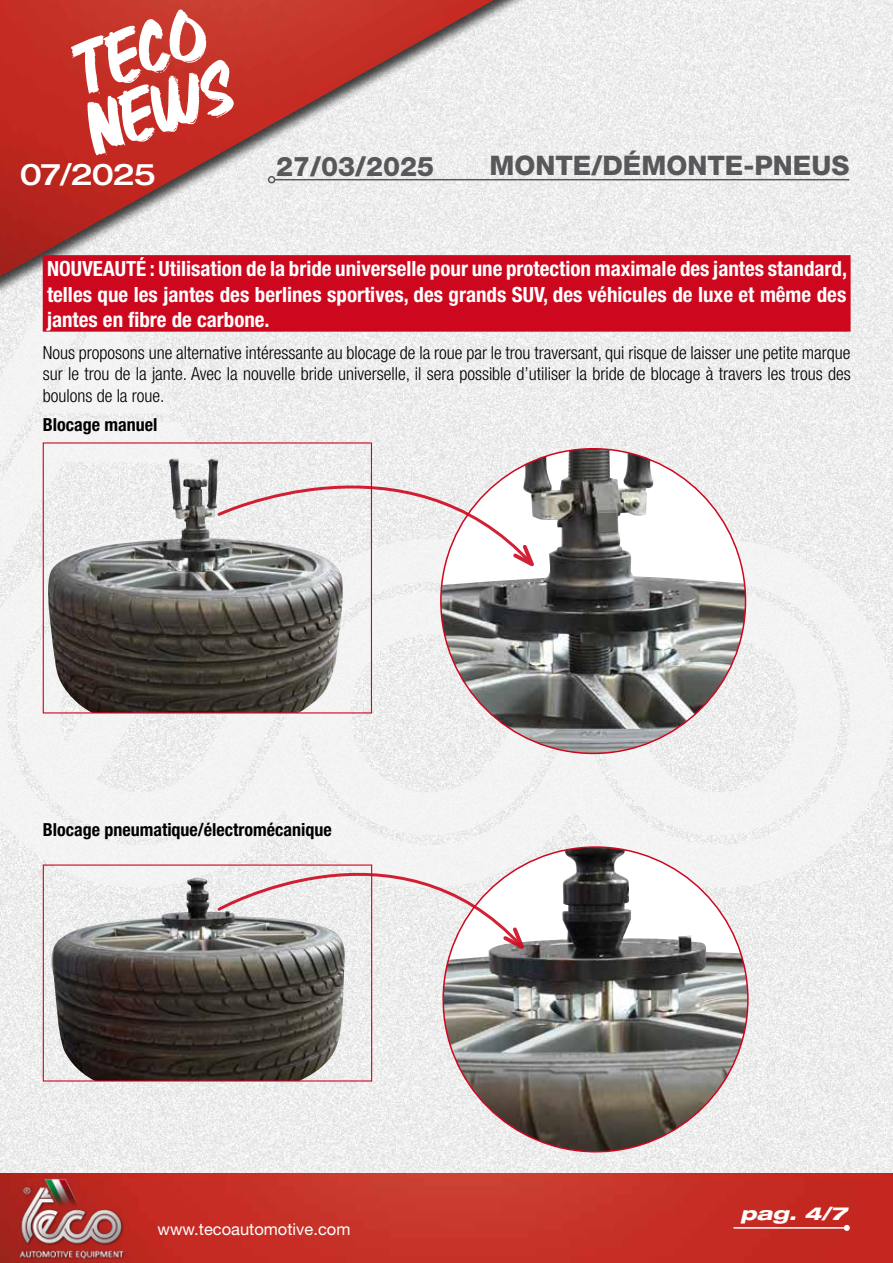
<style>
.page{position:relative;width:893px;height:1263px;background:#fff}
.page>*{position:absolute;margin:0;border:0;box-sizing:border-box;transform-origin:0 0}
.t1{font:500 expanded 30px "Helvetica Neue LT Std";letter-spacing:-.04em;color:#fff}
.t2{font:800 27px "Helvetica Neue LT Std";color:#58585a}
.t3{font:700 condensed 21px/25.2px "Helvetica Neue LT Std";color:#fff;text-align:justify}
.t4{font:300 condensed 18px/21.6px "Helvetica Neue LT Std";color:#000;text-align:justify}
.t5{font:700 condensed 18px "Helvetica Neue LT Std";color:#000}
.t6{font:italic 800 expanded 18px "Helvetica Neue LT Std";color:#fff;scale:1.09 1}
.t7{font:16.5px "Helvetica Neue LT Std";color:#fff}
</style>
<div class="page">
<img style="left:0;top:888px;width:893px;height:285px">
<svg style="left:0;top:415px;width:893px;height:473px;fill:#f2f2f2"></svg>
<img style="left:0;top:1173px;width:893px;height:90px">
<img style="left:18px;top:1176px;width:155px;height:83px">
<hr style="left:733px;top:1227px;width:114px;height:2px;background:#fff">
<svg style="left:844px;top:1225px;width:6px;height:6px"></svg>
<div style="left:0;top:0;width:893px;height:415px;background:#000;opacity:.75"></div>
<img style="left:0;top:0;width:893px;height:401px">
<hr style="left:275px;top:179px;width:574px;height:1px;background:#58585a">
<div style="left:268px;top:176px;width:7px;height:7px;border:2px solid #58585a;border-radius:50%"></div>
<svg style="left:70px;top:9px;width:164px;height:146px"></svg>
<img style="left:46px;top:458px;width:299px;height:253px">
<div style="left:43px;top:442px;width:329px;height:271px;border:1px solid #cd071e"></div>
<img style="left:46px;top:878px;width:299px;height:201px">
<div style="left:43px;top:864px;width:329px;height:217px;border:1px solid #cd071e"></div>
<img style="left:441px;top:449px;width:304px;height:304px">
<img style="left:443px;top:847px;width:305px;height:305px">
<svg style="left:216px;top:471px;width:324px;height:99px"></svg>
<svg style="left:216px;top:858px;width:314px;height:95px"></svg>
<div style="left:43px;top:255px;width:808px;height:77px;background:#cd071e"></div>
<h1 class="t1" style="left:20px;top:155px;width:137px">07/2025</h1>
<h2 class="t2" style="left:276px;top:150px;width:160px">27/03/2025</h2>
<h2 class="t2" style="left:489px;top:149px;width:361px">MONTE/DÉMONTE-PNEUS</h2>
<p class="t3" style="left:47px;top:256px;width:802px">NOUVEAUTÉ : Utilisation de la bride universelle pour une protection maximale des jantes standard, telles que les jantes des berlines sportives, des grands SUV, des véhicules de luxe et même des jantes en fibre de carbone.</p>
<p class="t4" style="left:43px;top:341px;width:809px">Nous proposons une alternative intéressante au blocage de la roue par le trou traversant, qui risque de laisser une petite marque sur le trou de la jante. Avec la nouvelle bride universelle, il sera possible d’utiliser la bride de blocage à travers les trous des boulons de la roue.</p>
<p class="t5" style="left:43px;top:413px;width:116px">Blocage manuel</p>
<p class="t5" style="left:43px;top:819px;width:291px">Blocage pneumatique/électromécanique</p>
<p class="t7" style="left:158px;top:1219px;width:194px">www.tecoautomotive.com</p>
<p class="t6" style="left:741px;top:1202px;width:99px">pag. 4/7</p>
</div>
